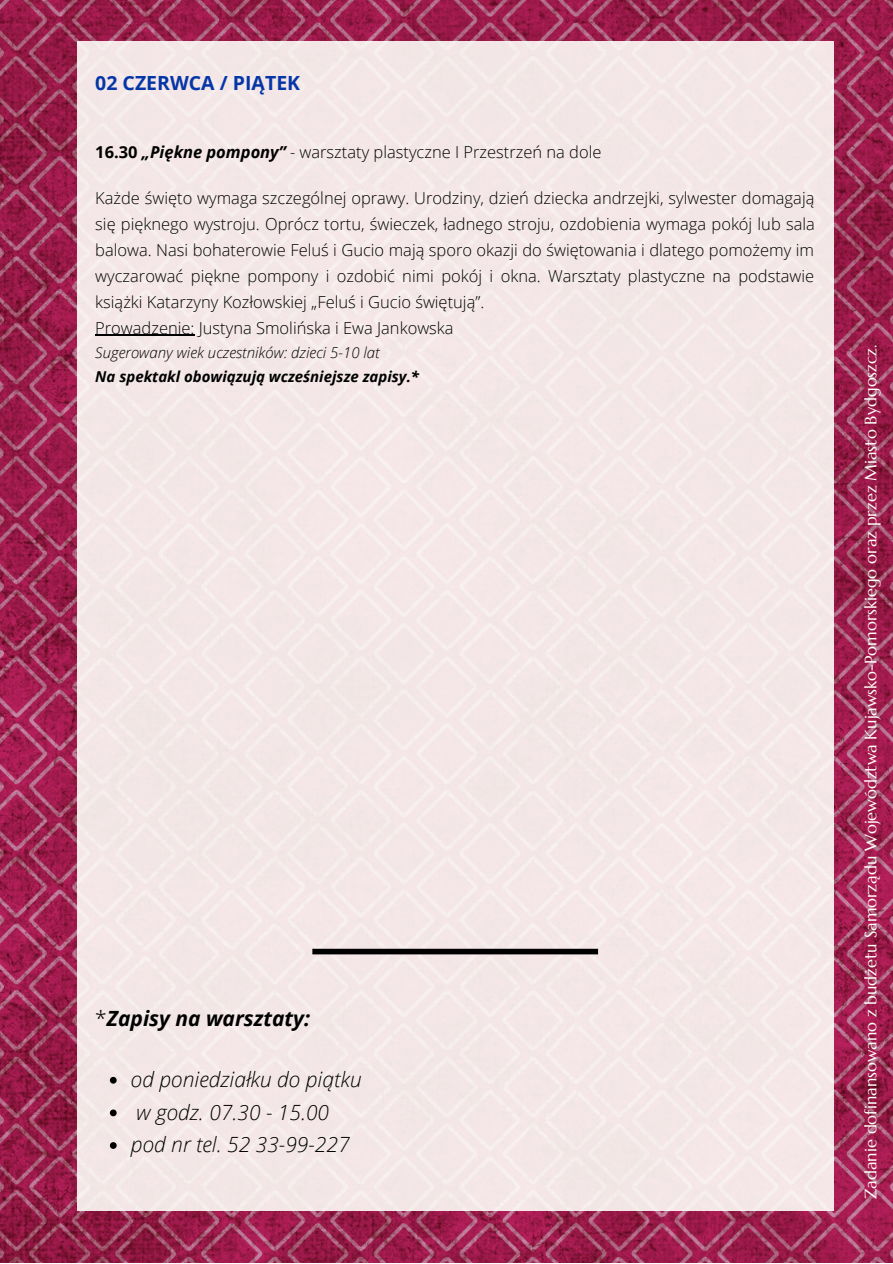
<style>
.page{position:relative;width:893px;height:1264px;background:#fff}
.page>*{position:absolute;margin:0;border:0;box-sizing:border-box;transform-origin:0 0}
.t1{font:italic 300 21px "Open Sans";color:#000}
.t2{font:italic 700 21px "Open Sans";color:#000}
.t3{font:700 19.5px "Open Sans";color:#0536a7}
.t4{font:300 16.5px/25.8px "Open Sans";color:#000;text-align:justify}
.t5{font:16.5px "Marcellus";color:#fffffa}
.t6{font:italic 700 15px "Open Sans";color:#000}
.t7{font:italic 300 15px "Open Sans";color:#000}
.s1{font-weight:700}
.s2{font-weight:700;font-style:italic}
.s3{font-style:italic}
.s4{font-weight:300;font-style:normal}
</style>
<div class="page">
<img style="left:0;top:0;width:892px;height:1262px">
<div style="left:77px;top:42px;width:756px;height:1169px;background:#f4e6e7"></div>
<svg style="left:110px;top:1076px;width:7px;height:7px"></svg>
<svg style="left:110px;top:1109px;width:7px;height:7px"></svg>
<svg style="left:110px;top:1142px;width:7px;height:6px"></svg>
<hr style="left:95px;top:335px;width:99px;height:1px;background:#000">
<div style="left:312px;top:948px;width:286px;height:6px;background:#000"></div>
<p class="t3" style="left:95px;top:69px;width:206px">02 CZERWCA / PIĄTEK</p>
<p class="t4" style="left:95px;top:139px;width:507px"><span class="s1">16.30</span> <span class="s2">„Piękne pompony”</span> <span class="s3">-</span> warsztaty plastyczne I Przestrzeń na dole</p>
<p class="t4" style="left:95px;top:185px;width:721px">Każde święto wymaga szczególnej oprawy. Urodziny, dzień dziecka andrzejki, sylwester domagają się pięknego wystroju. Oprócz tortu, świeczek, ładnego stroju, ozdobienia wymaga pokój lub sala balowa. Nasi bohaterowie Feluś i Gucio mają sporo okazji do świętowania i dlatego pomożemy im wyczarować piękne pompony i ozdobić nimi pokój i okna. Warsztaty plastyczne na podstawie książki Katarzyny Kozłowskiej „Feluś i Gucio świętują”.</p>
<p class="t4" style="left:95px;top:314px;width:360px">Prowadzenie: Justyna Smolińska i Ewa Jankowska</p>
<p class="t7" style="left:95px;top:342px;width:286px">Sugerowany wiek uczestników: dzieci 5-10 lat</p>
<p class="t6" style="left:95px;top:366px;width:325px">Na spektakl obowiązują wcześniejsze zapisy.*</p>
<p class="t2" style="left:95px;top:1003px;width:216px"><span class="s4">*</span>Zapisy na warsztaty:</p>
<p class="t1" style="left:131px;top:1064px;width:232px">od poniedziałku do piątku</p>
<p class="t1" style="left:136px;top:1097px;width:194px">w godz. 07.30 - 15.00</p>
<p class="t1" style="left:131px;top:1129px;width:220px">pod nr tel. 52 33-99-227</p>
<p class="t5" style="left:860px;top:1199px;width:856px;rotate:-90deg">Zadanie dofinansowano z budżetu Samorządu Województwa Kujawsko-Pomorskiego oraz przez Miasto Bydgoszcz.</p>
</div>
